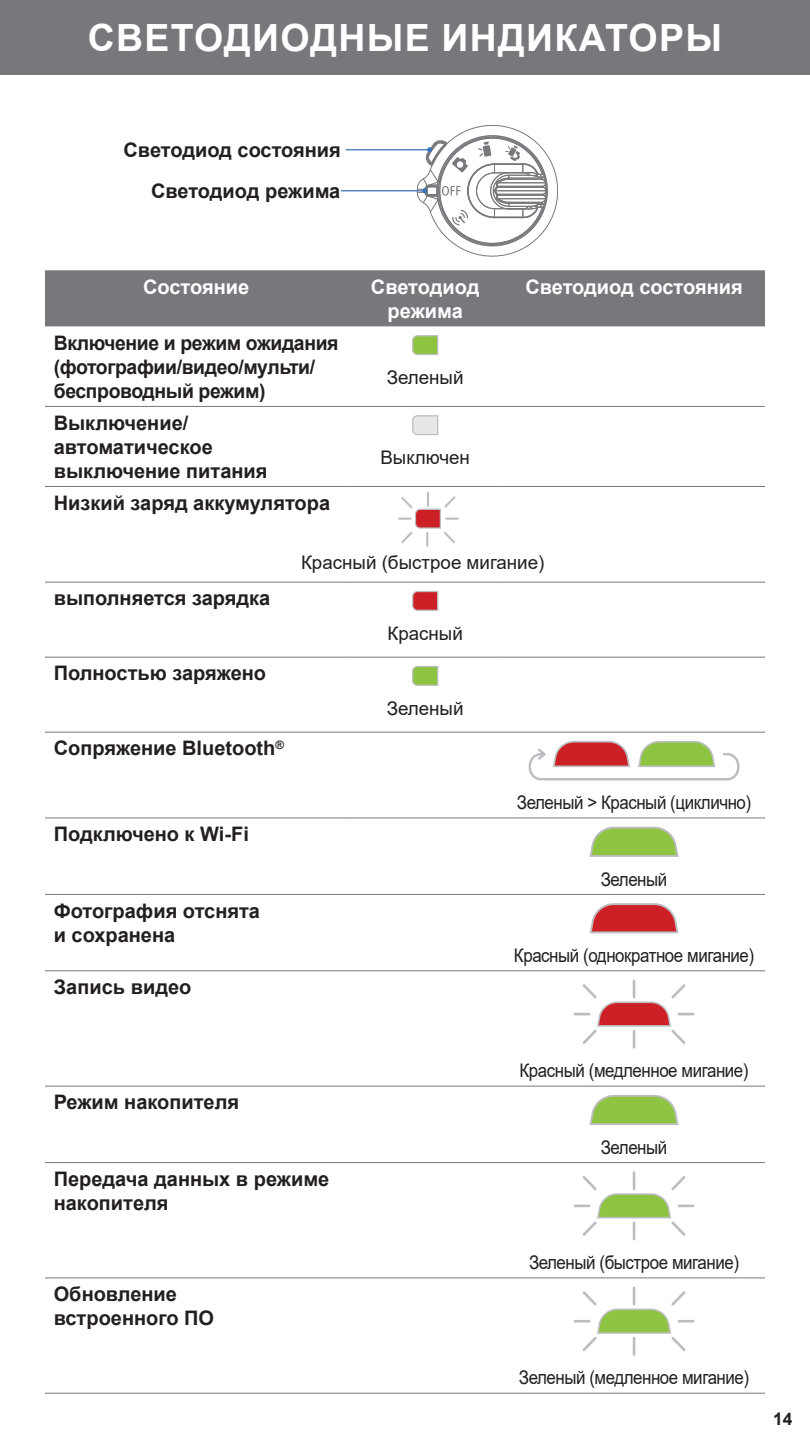
<style>
.page{position:relative;width:810px;height:1440px;background:#fff}
.page>*{position:absolute;margin:0;border:0;box-sizing:border-box;transform-origin:0 0}
.t1{font:700 37.5px "Arial";letter-spacing:.035em;color:#fff}
.t2{font:700 20px/24px "Arial";color:#231f20}
.t3{font:700 20px/24px "Arial";letter-spacing:-.02em;color:#231f20}
.t4{font:700 20px/24px "Arial";color:#fff;text-align:center}
.t5{font:18.75px "Arial";letter-spacing:-.025em;color:#231f20;scale:.9 1}
.t6{font:18.75px "Arial";color:#231f20}
.t7{font:700 17.5px "Arial";color:#231f20}
</style>
<div class="page">
<div style="left:0;top:0;width:810px;height:75px;background:#76787b"></div>
<div style="left:45px;top:270px;width:720px;height:56px;background:#76787b"></div>
<hr style="left:45px;top:406px;width:302px;height:1px;background:#76787b">
<hr style="left:503px;top:406px;width:262px;height:1px;background:#76787b">
<hr style="left:45px;top:486px;width:302px;height:1px;background:#76787b">
<hr style="left:347px;top:486px;width:156px;height:1px;background:#76787b">
<hr style="left:503px;top:486px;width:262px;height:1px;background:#76787b">
<hr style="left:45px;top:582px;width:302px;height:1px;background:#76787b">
<hr style="left:347px;top:582px;width:156px;height:1px;background:#76787b">
<hr style="left:503px;top:582px;width:262px;height:1px;background:#76787b">
<hr style="left:45px;top:657px;width:302px;height:1px;background:#76787b">
<hr style="left:347px;top:657px;width:156px;height:1px;background:#76787b">
<hr style="left:503px;top:657px;width:262px;height:1px;background:#76787b">
<hr style="left:45px;top:732px;width:302px;height:1px;background:#76787b">
<hr style="left:347px;top:732px;width:156px;height:1px;background:#76787b">
<hr style="left:503px;top:732px;width:262px;height:1px;background:#76787b">
<hr style="left:45px;top:818px;width:302px;height:1px;background:#76787b">
<hr style="left:347px;top:818px;width:156px;height:1px;background:#76787b">
<hr style="left:503px;top:818px;width:262px;height:1px;background:#76787b">
<hr style="left:45px;top:894px;width:302px;height:1px;background:#76787b">
<hr style="left:347px;top:894px;width:156px;height:1px;background:#76787b">
<hr style="left:503px;top:894px;width:262px;height:1px;background:#76787b">
<hr style="left:45px;top:971px;width:302px;height:1px;background:#76787b">
<hr style="left:347px;top:971px;width:156px;height:1px;background:#76787b">
<hr style="left:503px;top:971px;width:262px;height:1px;background:#76787b">
<hr style="left:45px;top:1086px;width:302px;height:1px;background:#76787b">
<hr style="left:347px;top:1086px;width:156px;height:1px;background:#76787b">
<hr style="left:503px;top:1086px;width:262px;height:1px;background:#76787b">
<hr style="left:45px;top:1162px;width:302px;height:1px;background:#76787b">
<hr style="left:347px;top:1162px;width:156px;height:1px;background:#76787b">
<hr style="left:503px;top:1162px;width:262px;height:1px;background:#76787b">
<hr style="left:45px;top:1278px;width:302px;height:1px;background:#76787b">
<hr style="left:347px;top:1278px;width:156px;height:1px;background:#76787b">
<hr style="left:503px;top:1278px;width:262px;height:1px;background:#76787b">
<hr style="left:45px;top:1393px;width:302px;height:1px;background:#76787b">
<hr style="left:347px;top:1393px;width:156px;height:1px;background:#76787b">
<hr style="left:503px;top:1393px;width:262px;height:1px;background:#76787b">
<hr style="left:347px;top:406px;width:156px;height:1px;background:#76787b">
<svg style="left:412px;top:335px;width:26px;height:20px"></svg>
<svg style="left:412px;top:415px;width:26px;height:20px"></svg>
<svg style="left:412px;top:591px;width:26px;height:20px"></svg>
<svg style="left:412px;top:666px;width:26px;height:20px"></svg>
<svg style="left:529px;top:741px;width:210px;height:39px"></svg>
<svg style="left:590px;top:827px;width:89px;height:30px;background:#a1c968"></svg>
<svg style="left:590px;top:903px;width:89px;height:30px;background:#d05055"></svg>
<svg style="left:574px;top:980px;width:121px;height:69px"></svg>
<svg style="left:590px;top:1095px;width:89px;height:30px;background:#a1c968"></svg>
<svg style="left:574px;top:1171px;width:121px;height:69px"></svg>
<hr style="left:574px;top:1320px;width:17px;height:3px;background:#bcbdc0">
<hr style="left:678px;top:1320px;width:17px;height:3px;background:#bcbdc0">
<svg style="left:583px;top:1287px;width:103px;height:69px"></svg>
<hr style="left:346px;top:149px;width:84px;height:1px;background:#3b73ba">
<hr style="left:341px;top:190px;width:84px;height:1px;background:#3b73ba">
<svg style="left:417px;top:125px;width:141px;height:131px"></svg>
<svg style="left:398px;top:492px;width:61px;height:55px"></svg>
<h1 class="t1" style="left:88px;top:12px;width:636px">СВЕТОДИОДНЫЕ ИНДИКАТОРЫ</h1>
<p class="t2" style="left:124px;top:130px;width:219px;line-height:41px;text-align:right">Светодиод состояния<br>Светодиод режима</p>
<p class="t4" style="left:143px;top:275px;width:108px">Состояние</p>
<p class="t4" style="left:371px;top:275px;width:110px">Светодиод режима</p>
<p class="t4" style="left:525px;top:275px;width:219px">Светодиод состояния</p>
<p class="t3" style="left:54px;top:331px;width:286px">Включение и режим ожидания (фотографии/видео/мульти/ беспроводный режим)</p>
<p class="t6" style="left:387px;top:364px;width:78px">Зеленый</p>
<p class="t2" style="left:54px;top:411px;width:215px">Выключение/ автоматическое выключение питания</p>
<p class="t2" style="left:54px;top:491px;width:278px">Низкий заряд аккумулятора</p>
<p class="t6" style="left:380px;top:444px;width:91px">Выключен</p>
<p class="t2" style="left:54px;top:587px;width:218px">выполняется зарядка</p>
<p class="t2" style="left:54px;top:662px;width:214px">Полностью заряжено</p>
<p class="t2" style="left:54px;top:737px;width:232px">Сопряжение Bluetooth<sup>®</sup></p>
<p class="t2" style="left:54px;top:822px;width:197px">Подключено к Wi-Fi</p>
<p class="t2" style="left:54px;top:899px;width:208px">Фотография отснята и сохранена</p>
<p class="t2" style="left:54px;top:975px;width:139px">Запись видео</p>
<p class="t6" style="left:301px;top:550px;width:245px">Красный (быстрое мигание)</p>
<p class="t6" style="left:387px;top:620px;width:77px">Красный</p>
<p class="t6" style="left:387px;top:695px;width:78px">Зеленый</p>
<p class="t5" style="left:517px;top:790px;width:262px">Зеленый &gt; Красный (циклично)</p>
<p class="t5" style="left:601px;top:866px;width:75px">Зеленый</p>
<p class="t5" style="left:514px;top:943px;width:268px">Красный (однократное мигание)</p>
<p class="t2" style="left:54px;top:1091px;width:187px">Режим накопителя</p>
<p class="t2" style="left:54px;top:1167px;width:277px">Передача данных в режиме накопителя</p>
<p class="t2" style="left:54px;top:1282px;width:162px">Обновление встроенного ПО</p>
<p class="t5" style="left:520px;top:1058px;width:256px">Красный (медленное мигание)</p>
<p class="t5" style="left:601px;top:1134px;width:75px">Зеленый</p>
<p class="t5" style="left:529px;top:1250px;width:235px">Зеленый (быстрое мигание)</p>
<p class="t5" style="left:519px;top:1365px;width:257px">Зеленый (медленное мигание)</p>
<p class="t7" style="left:773px;top:1406px;width:21px">14</p>
</div>
